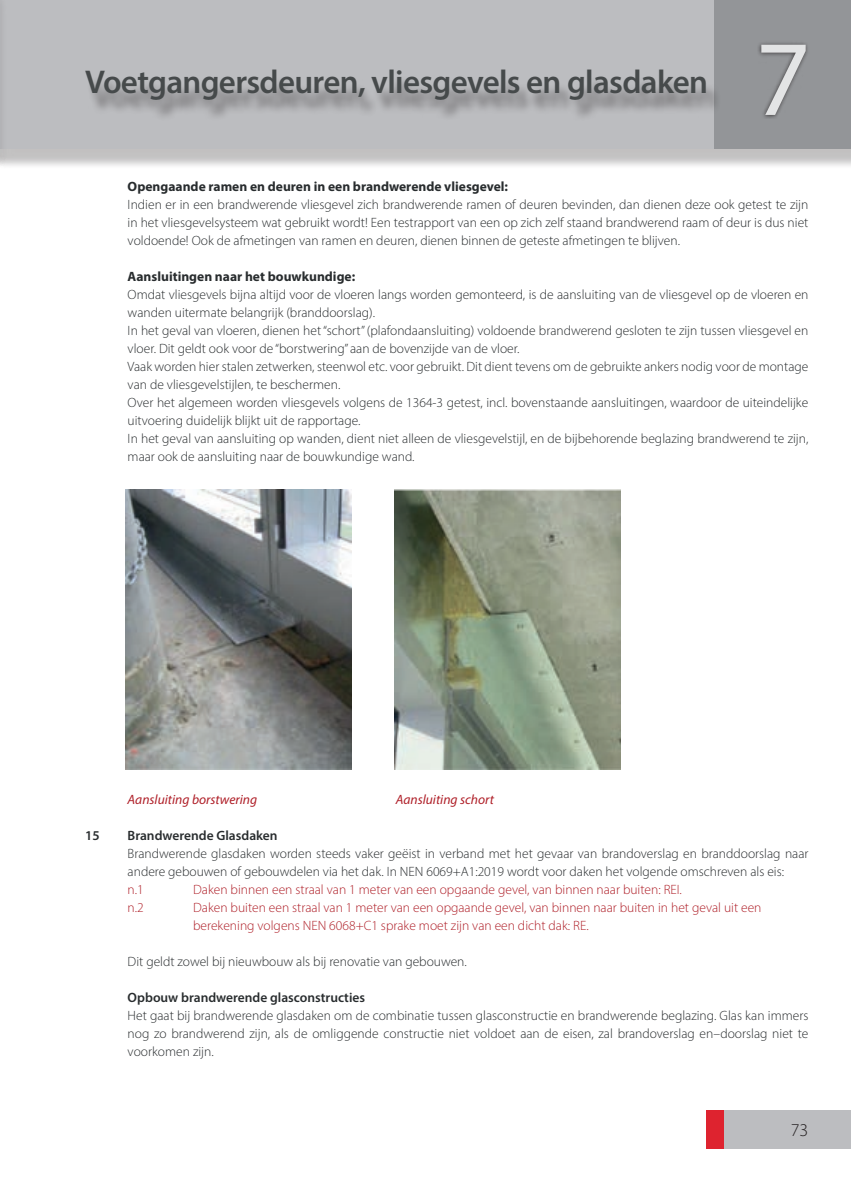
<style>
.page{position:relative;width:851px;height:1191px;background:#fff}
.page>*{position:absolute;margin:0;border:0;box-sizing:border-box;transform-origin:0 0}
.t1{font:108px "Myriad Pro";color:#fff}
.t2{font:600 33px "Myriad Pro";letter-spacing:-.02em;color:#464a4b}
.t3{font:300 18px "Myriad Pro";color:#231f20}
.t4{font:300 13.5px/18px "Myriad Pro";color:#282c2e;text-align:justify}
.t5{font:300 13.5px/18px "Myriad Pro";color:#af1f28}
.t6{font:700 13.5px "Myriad Pro";color:#282c2e}
.t7{font:600 13.5px "Myriad Pro";color:#282c2e}
.t8{font:italic 13.5px "Myriad Pro";color:#af1f28}
</style>
<div class="page">
<div style="left:0;top:0;width:850px;height:169px;background:#231f20;opacity:.15"></div>
<div style="left:0;top:0;width:850px;height:149px;background:#bcbdc0"></div>
<div style="left:714px;top:0;width:136px;height:149px;background:#939598"></div>
<div style="left:706px;top:1110px;width:144px;height:38px;background:#bcbdc0"></div>
<div style="left:706px;top:1110px;width:17px;height:38px;background:#de232f"></div>
<svg style="left:758px;top:43px;width:50px;height:75px"></svg>
<div style="left:85px;top:75px;width:636px;height:46px;background:#231f20;opacity:.45"></div>
<div style="left:0;top:0;width:7px;height:169px;background:#231f20;opacity:.15"></div>
<img style="left:125px;top:489px;width:226px;height:281px">
<img style="left:394px;top:489px;width:226px;height:281px">
<h2 class="t2" style="left:85px;top:61px;width:624px">Voetgangersdeuren, vliesgevels en glasdaken</h2>
<h1 class="t1" style="left:755px;top:12px;width:57px">7</h1>
<p class="t6" style="left:128px;top:178px;width:382px">Opengaande ramen en deuren in een brandwerende vliesgevel:</p>
<p class="t4" style="left:128px;top:196px;width:682px">Indien er in een brandwerende vliesgevel zich brandwerende ramen of deuren bevinden, dan dienen deze ook getest te zijn in het vliesgevelsysteem wat gebruikt wordt! Een testrapport van een op zich zelf staand brandwerend raam of deur is dus niet voldoende! Ook de afmetingen van ramen en deuren, dienen binnen de geteste afmetingen te blijven.</p>
<p class="t6" style="left:128px;top:268px;width:229px">Aansluitingen naar het bouwkundige:</p>
<p class="t4" style="left:128px;top:286px;width:682px;text-align:left">Omdat vliesgevels bijna altijd voor de vloeren langs worden gemonteerd, is de aansluiting van de vliesgevel op de vloeren en wanden uitermate belangrijk (branddoorslag).<br>In het geval van vloeren, dienen het “schort” (plafondaansluiting) voldoende brandwerend gesloten te zijn tussen vliesgevel en vloer. Dit geldt ook voor de “borstwering” aan de bovenzijde van de vloer.<br>Vaak worden hier stalen zetwerken, steenwol etc. voor gebruikt. Dit dient tevens om de gebruikte ankers nodig voor de montage van de vliesgevelstijlen, te beschermen.<br>Over het algemeen worden vliesgevels volgens de 1364-3 getest, incl. bovenstaande aansluitingen, waardoor de uiteindelijke uitvoering duidelijk blijkt uit de rapportage.<br>In het geval van aansluiting op wanden, dient niet alleen de vliesgevelstijl, en de bijbehorende beglazing brandwerend te zijn, maar ook de aansluiting naar de bouwkundige wand.</p>
<p class="t8" style="left:128px;top:790px;width:131px">Aansluiting borstwering</p>
<p class="t8" style="left:396px;top:790px;width:100px">Aansluiting schort</p>
<p class="t7" style="left:85px;top:826px;width:16px">15</p>
<p class="t7" style="left:128px;top:826px;width:151px">Brandwerende Glasdaken</p>
<p class="t4" style="left:128px;top:844px;width:682px">Brandwerende glasdaken worden steeds vaker geëist in verband met het gevaar van brandoverslag en branddoorslag naar andere gebouwen of gebouwdelen via het dak. In NEN 6069+A1:2019 wordt voor daken het volgende omschreven als eis:</p>
<p class="t5" style="left:128px;top:880px;width:18px">n.1</p>
<p class="t5" style="left:193px;top:880px;width:490px">Daken binnen een straal van 1 meter van een opgaande gevel, van binnen naar buiten: REI.</p>
<p class="t5" style="left:128px;top:898px;width:18px">n.2</p>
<p class="t5" style="left:193px;top:898px;width:569px">Daken buiten een straal van 1 meter van een opgaande gevel, van binnen naar buiten in het geval uit een berekening volgens NEN 6068+C1 sprake moet zijn van een dicht dak: RE.</p>
<p class="t4" style="left:128px;top:952px;width:340px">Dit geldt zowel bij nieuwbouw als bij renovatie van gebouwen.</p>
<p class="t7" style="left:128px;top:988px;width:239px">Opbouw brandwerende glasconstructies</p>
<p class="t4" style="left:128px;top:1006px;width:682px">Het gaat bij brandwerende glasdaken om de combinatie tussen glasconstructie en brandwerende beglazing. Glas kan immers nog zo brandwerend zijn, als de omliggende constructie niet voldoet aan de eisen, zal brandoverslag en–doorslag niet te voorkomen zijn.</p>
<h3 class="t3" style="left:790px;top:1119px;width:19px">73</h3>
</div>
